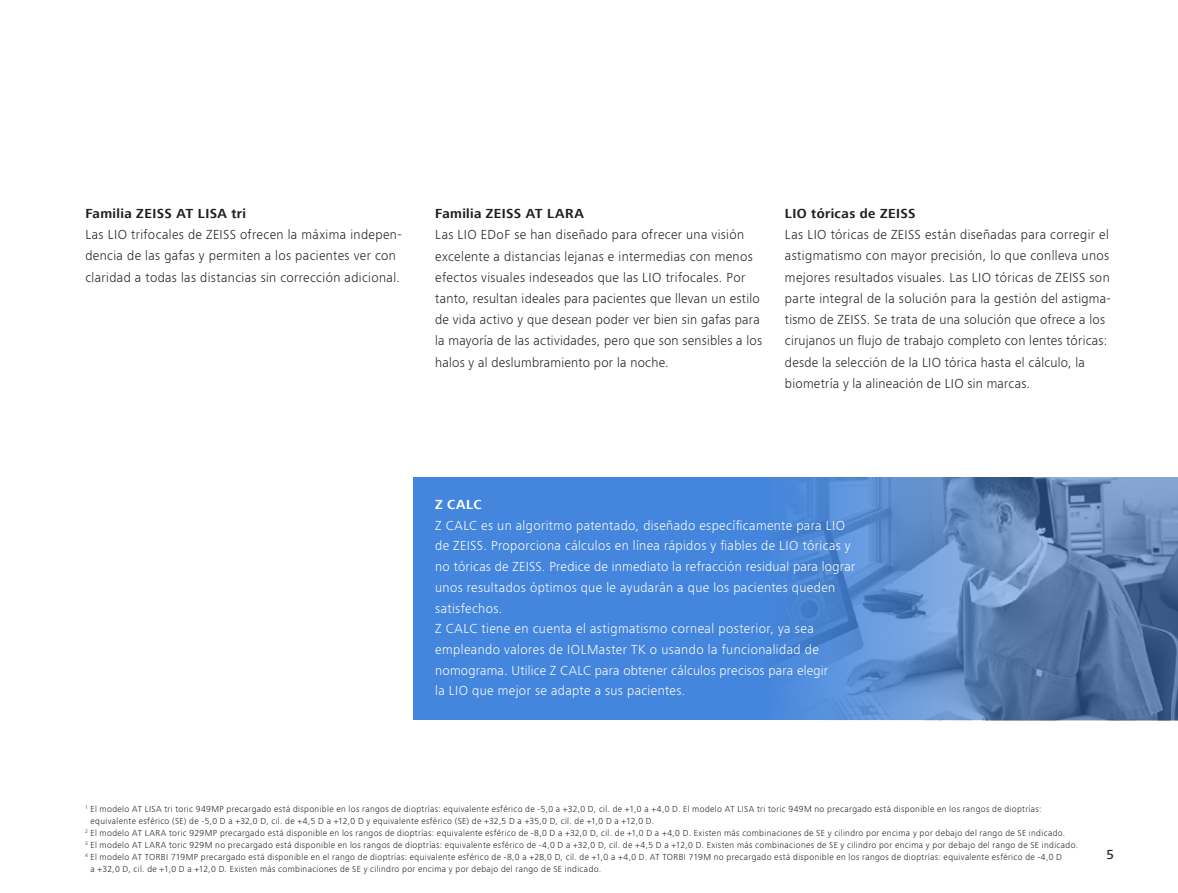
<style>
.page{position:relative;width:1178px;height:893px;background:#fff}
.page>*{position:absolute;margin:0;border:0;box-sizing:border-box;transform-origin:0 0}
.t1{font:300 13.5px/21.1px "ZEISS Frutiger Next W1 G";letter-spacing:.025em;color:#231f20}
.t2{font:300 13.5px/20.7px "ZEISS Frutiger Next W1 G";letter-spacing:.025em;color:#fff}
.t3{font:700 13.5px "ZEISS Frutiger Next W1 G";letter-spacing:.03em;color:#231f20}
.t4{font:700 13.5px "ZEISS Frutiger Next W1 G";color:#fff}
.t5{font:500 13.5px "ZEISS Frutiger Next W1 G";color:#231f20}
.t6{font:300 9px "ZEISS Frutiger Next W1 G";letter-spacing:.045em;color:#231f20}
</style>
<div class="page">
<div style="left:414px;top:478px;width:764px;height:242px;background:#4486dd"></div>
<img style="left:784px;top:478px;width:394px;height:242px">
<h1 class="t3" style="left:85px;top:206px;width:162px">Familia ZEISS AT LISA tri</h1>
<h1 class="t1" style="left:85px;top:223px;width:318px">Las LIO trifocales de ZEISS ofrecen la máxima indepen&shy;dencia de las gafas y permiten a los pacientes ver con claridad a todas las distancias sin corrección adicional.</h1>
<h1 class="t3" style="left:435px;top:206px;width:150px">Familia ZEISS AT LARA</h1>
<p class="t1" style="left:435px;top:223px;width:328px">Las LIO EDoF se han diseñado para ofrecer una visión excelente a distancias lejanas e intermedias con menos efectos visuales indeseados que las LIO trifocales. Por tanto, resultan ideales para pacientes que llevan un estilo de vida activo y que desean poder ver bien sin gafas para la mayoría de las actividades, pero que son sensibles a los halos y al deslumbramiento por la noche.</p>
<h1 class="t3" style="left:785px;top:206px;width:132px">LIO tóricas de ZEISS</h1>
<p class="t1" style="left:785px;top:223px;width:327px">Las LIO tóricas de ZEISS están diseñadas para corregir el astigmatismo con mayor precisión, lo que conlleva unos mejores resultados visuales. Las LIO tóricas de ZEISS son parte integral de la solución para la gestión del astigma&shy;tismo de ZEISS. Se trata de una solución que ofrece a los cirujanos un flujo de trabajo completo con lentes tóricas: desde la selección de la LIO tórica hasta el cálculo, la biometría y la alineación de LIO sin marcas.</p>
<h1 class="t4" style="left:435px;top:497px;width:48px">Z CALC</h1>
<p class="t2" style="left:435px;top:514px;width:421px">Z CALC es un algoritmo patentado, diseñado específicamente para LIO de ZEISS. Proporciona cálculos en línea rápidos y fiables de LIO tóricas y no tóricas de ZEISS. Predice de inmediato la refracción residual para lograr unos resultados óptimos que le ayudarán a que los pacientes queden satisfechos.<br>Z CALC tiene en cuenta el astigmatismo corneal posterior, ya sea empleando valores de IOLMaster TK o usando la funcionalidad de nomograma. Utilice Z CALC para obtener cálculos precisos para elegir<br>la LIO que mejor se adapte a sus pacientes.</p>
<p class="t6" style="left:85px;top:802px;width:958px"><sup>1</sup> El modelo AT LISA tri toric 949MP precargado está disponible en los rangos de dioptrías: equivalente esférico de -5,0 a +32,0 D, cil. de +1,0 a +4,0 D. El modelo AT LISA tri toric 949M no precargado está disponible en los rangos de dioptrías:</p>
<p class="t6" style="left:90px;top:814px;width:565px">equivalente esférico (SE) de -5,0 D a +32,0 D, cil. de +4,5 D a +12,0 D y equivalente esférico (SE) de +32,5 D a +35,0 D, cil. de +1,0 D a +12,0 D.</p>
<p class="t6" style="left:85px;top:826px;width:982px"><sup>2</sup> El modelo AT LARA toric 929MP precargado está disponible en los rangos de dioptrías: equivalente esférico de -8,0 D a +32,0 D, cil. de +1,0 D a +4,0 D. Existen más combinaciones de SE y cilindro por encima y por debajo del rango de SE indicado.</p>
<p class="t6" style="left:85px;top:838px;width:995px"><sup>3</sup> El modelo AT LARA toric 929M no precargado está disponible en los rangos de dioptrías: equivalente esférico de -4,0 D a +32,0 D, cil. de +4,5 D a +12,0 D. Existen más combinaciones de SE y cilindro por encima y por debajo del rango de SE indicado.</p>
<p class="t6" style="left:85px;top:850px;width:978px"><sup>4</sup> El modelo AT TORBI 719MP precargado está disponible en el rango de dioptrías: equivalente esférico de -8,0 a +28,0 D, cil. de +1,0 a +4,0 D. AT TORBI 719M no precargado está disponible en los rangos de dioptrías: equivalente esférico de -4,0 D</p>
<p class="t6" style="left:90px;top:862px;width:512px">a +32,0 D, cil. de +1,0 D a +12,0 D. Existen más combinaciones de SE y cilindro por encima y por debajo del rango de SE indicado.</p>
<h1 class="t5" style="left:1106px;top:847px;width:9px">5</h1>
</div>
